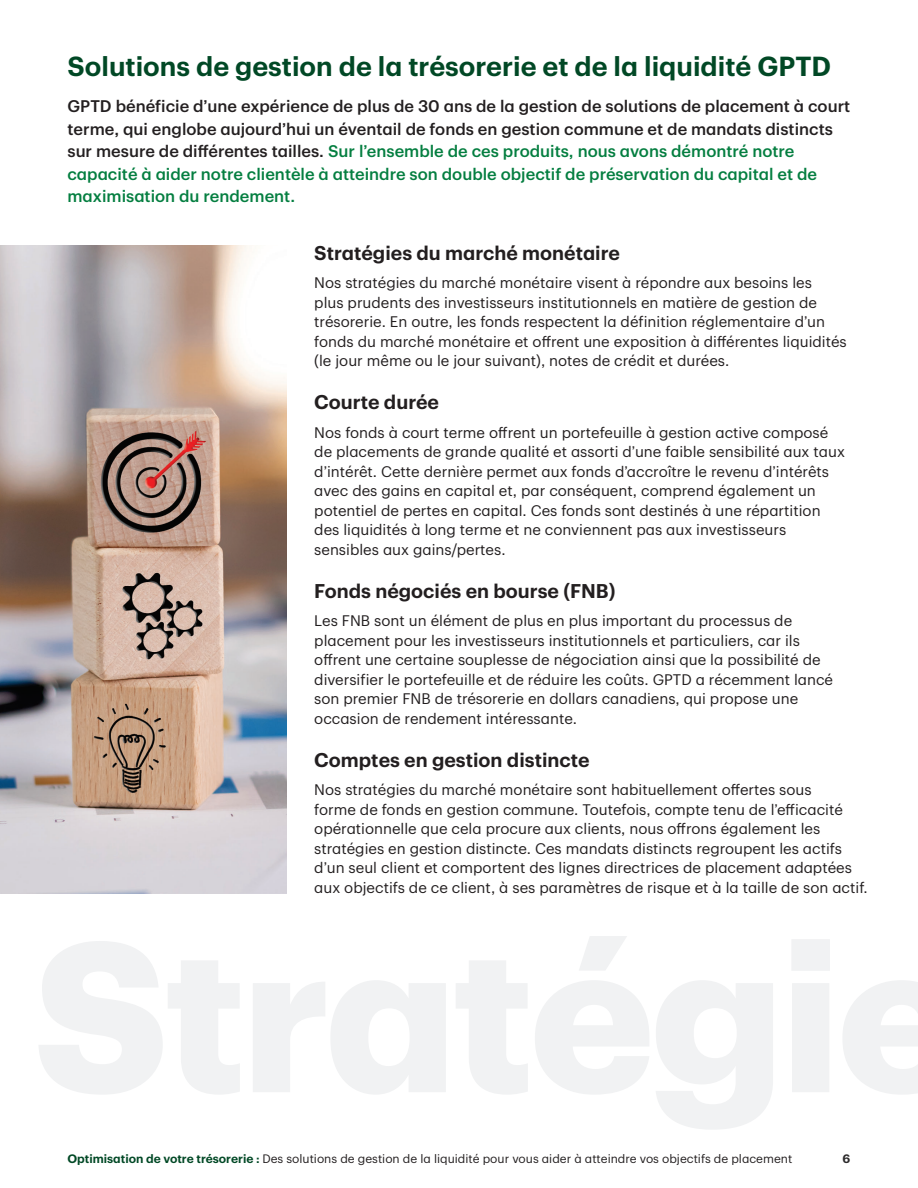
<style>
.page{position:relative;width:918px;height:1188px;background:#fff}
.page>*{position:absolute;margin:0;border:0;box-sizing:border-box;transform-origin:0 0}
.t1{font:600 27px "TD Graphik";color:#014825}
.t2{font:600 19.5px "TD Graphik";color:#231f20}
.t3{font:500 16.5px/22.5px "TD Graphik";color:#231f20}
.t4{font:15px/19.5px "TD Graphik";color:#231f20}
.t5{font:12px "TD Graphik";color:#231f20}
.t6{font:600 12px "TD Graphik";color:#2c2a2b}
.s1{color:#047e40}
.s2{font-weight:600;color:#014825}
</style>
<div class="page">
<img style="left:0;top:245px;width:286px;height:648px">
<h2 class="t1" style="left:68px;top:55px;width:765px">Solutions de gestion de la trésorerie et de la liquidité GPTD</h2>
<p class="t3" style="left:68px;top:96px;width:784px">GPTD bénéficie d’une expérience de plus de 30 ans de la gestion de solutions de placement à court terme, qui englobe aujourd’hui un éventail de fonds en gestion commune et de mandats distincts sur mesure de différentes tailles. <span class="s1">Sur l’ensemble de ces produits, nous avons démontré notre capacité à aider notre clientèle à atteindre son double objectif de préservation du capital et de maximisation du rendement.</span></p>
<h3 class="t2" style="left:314px;top:244px;width:307px">Stratégies du marché monétaire</h3>
<p class="t4" style="left:314px;top:274px;width:534px">Nos stratégies du marché monétaire visent à répondre aux besoins les<br>plus prudents des investisseurs institutionnels en matière de gestion de trésorerie. En outre, les fonds respectent la définition réglementaire d’un fonds du marché monétaire et offrent une exposition à différentes liquidités (le jour même ou le jour suivant), notes de crédit et durées.</p>
<h3 class="t2" style="left:314px;top:394px;width:126px">Courte durée</h3>
<p class="t4" style="left:314px;top:423px;width:532px">Nos fonds à court terme offrent un portefeuille à gestion active composé de placements de grande qualité et assorti d’une faible sensibilité aux taux d’intérêt. Cette dernière permet aux fonds d’accroître le revenu d’intérêts avec des gains en capital et, par conséquent, comprend également un potentiel de pertes en capital. Ces fonds sont destinés à une répartition des liquidités à long terme et ne conviennent pas aux investisseurs sensibles aux gains/pertes.</p>
<h3 class="t2" style="left:314px;top:583px;width:303px">Fonds négociés en bourse (FNB)</h3>
<p class="t4" style="left:314px;top:612px;width:520px">Les FNB sont un élément de plus en plus important du processus de placement pour les investisseurs institutionnels et particuliers, car ils offrent une certaine souplesse de négociation ainsi que la possibilité de diversifier le portefeuille et de réduire les coûts. GPTD a récemment lancé son premier FNB de trésorerie en dollars canadiens, qui propose une occasion de rendement intéressante.</p>
<h3 class="t2" style="left:314px;top:752px;width:277px">Comptes en gestion distincte</h3>
<p class="t4" style="left:314px;top:781px;width:555px">Nos stratégies du marché monétaire sont habituellement offertes sous<br>forme de fonds en gestion commune. Toutefois, compte tenu de l’efficacité opérationnelle que cela procure aux clients, nous offrons également les stratégies en gestion distincte. Ces mandats distincts regroupent les actifs d’un seul client et comportent des lignes directrices de placement adaptées aux objectifs de ce client, à ses paramètres de risque et à la taille de son actif.</p>
<p class="t5" style="left:68px;top:1154px;width:726px"><span class="s2">Optimisation de votre trésorerie :</span> Des solutions de gestion de la liquidité pour vous aider à atteindre vos objectifs de placement</p>
<p class="t6" style="left:843px;top:1154px;width:9px">6</p>
</div>
